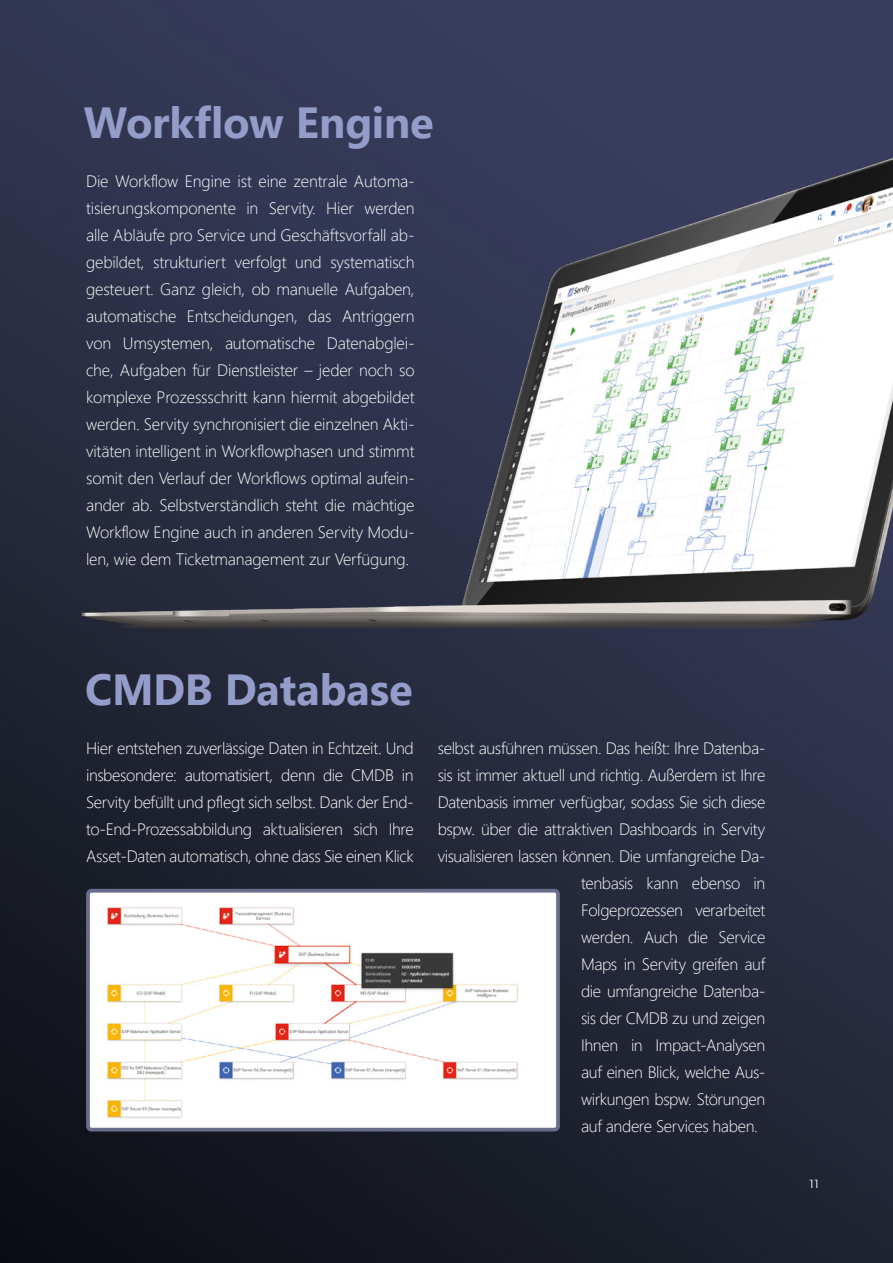
<style>
.page{position:relative;width:893px;height:1263px;background:#fff}
.page>*{position:absolute;margin:0;border:0;box-sizing:border-box;transform-origin:0 0}
.t1{font:700 43.5px "Segoe UI";letter-spacing:-.005em;color:#949cc9}
.t2{font:300 16.5px/27px "Segoe UI";letter-spacing:-.025em;color:#fff;text-align:justify}
.t3{font:12px "Gibson";color:#fff}
</style>
<div class="page">
<img style="left:0;top:0;width:893px;height:1263px">
<img style="left:75px;top:56px;width:818px;height:590px">
<img style="left:91px;top:894px;width:464px;height:232px">
<div style="left:86px;top:889px;width:474px;height:242px;border:4px solid #686d8c;border-radius:4px"></div>
<h1 class="t1" style="left:84px;top:82px;width:351px">Workflow Engine</h1>
<p class="t2" style="left:86px;top:166px;width:330px">Die Workflow Engine ist eine zentrale Automa&shy;tisierungskomponente in Servity. Hier werden alle Abläufe pro Service und Geschäftsvorfall ab&shy;gebildet, strukturiert verfolgt und systematisch gesteuert. Ganz gleich, ob manuelle Aufgaben, automatische Entscheidungen, das Antriggern von Umsystemen, automatische Datenabglei&shy;che, Aufgaben für Dienstleister – jeder noch so komplexe Prozessschritt kann hiermit abgebildet werden. Servity synchronisiert die einzelnen Akti&shy;vitäten intelligent in Workflowphasen und stimmt somit den Verlauf der Workflows optimal aufein&shy;ander ab. Selbstverständlich steht die mächtige Workflow Engine auch in anderen Servity Modu&shy;len, wie dem Ticketmanagement zur Verfügung.</p>
<h1 class="t1" style="left:85px;top:648px;width:329px">CMDB Database</h1>
<p class="t2" style="left:86px;top:733px;width:329px">Hier entstehen zuverlässige Daten in Echtzeit. Und insbesondere: automatisiert, denn die CMDB in Servity befüllt und pflegt sich selbst. Dank der End&shy;to-End-Prozessabbildung aktualisieren sich Ihre Asset-Daten automatisch, ohne dass Sie einen Klick</p>
<p class="t2" style="left:438px;top:733px;width:329px">selbst ausführen müssen. Das heißt: Ihre Datenba-</p>
<p class="t2" style="left:438px;top:760px;width:329px">sis ist immer aktuell und richtig. Außerdem ist Ihre</p>
<p class="t2" style="left:438px;top:787px;width:329px">Datenbasis immer verfügbar, sodass Sie sich diese</p>
<p class="t2" style="left:438px;top:814px;width:329px">bspw. über die attraktiven Dashboards in Servity</p>
<p class="t2" style="left:438px;top:841px;width:325px">visualisieren lassen können. Die umfangreiche Da--</p>
<p class="t2" style="left:581px;top:868px;width:186px">tenbasis kann ebenso in</p>
<p class="t2" style="left:581px;top:895px;width:186px">Folgeprozessen verarbeitet</p>
<p class="t2" style="left:581px;top:922px;width:186px">werden. Auch die Service</p>
<p class="t2" style="left:581px;top:949px;width:186px">Maps in Servity greifen auf</p>
<p class="t2" style="left:581px;top:976px;width:186px">die umfangreiche Datenba-</p>
<p class="t2" style="left:581px;top:1003px;width:186px">sis der CMDB zu und zeigen</p>
<p class="t2" style="left:581px;top:1030px;width:186px">Ihnen in Impact-Analysen</p>
<p class="t2" style="left:581px;top:1057px;width:186px">auf einen Blick, welche Aus-</p>
<p class="t2" style="left:581px;top:1084px;width:186px">wirkungen bspw. Störungen</p>
<p class="t2" style="left:581px;top:1111px;width:178px">auf andere Services haben.</p>
<p class="t3" style="left:809px;top:1177px;width:12px">11</p>
</div>
